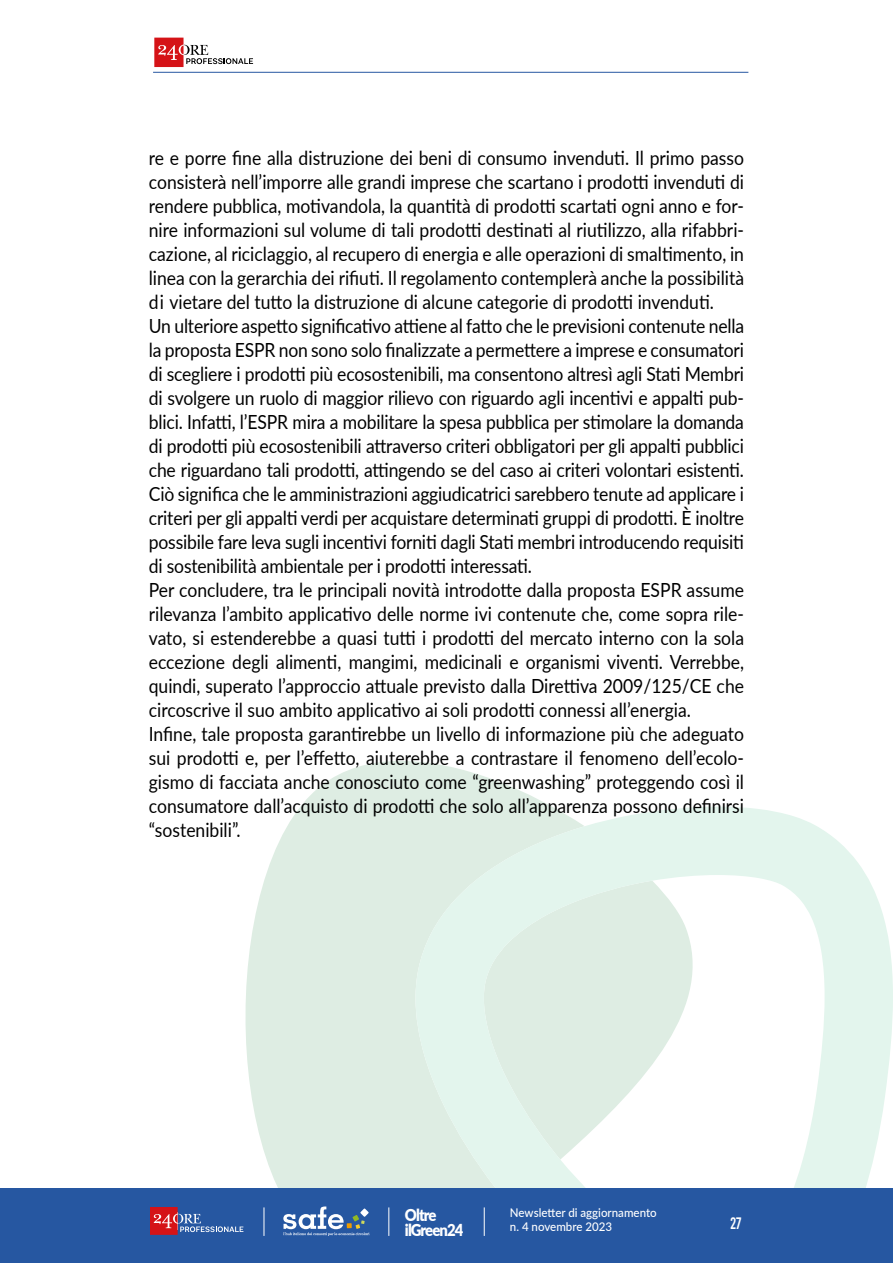
<style>
.page{position:relative;width:893px;height:1263px;background:#fff}
.page>*{position:absolute;margin:0;border:0;box-sizing:border-box;transform-origin:0 0}
.t1{font:19.5px/24px "Lato";letter-spacing:-.005em;color:#000;scale:.9 1}
.t2{font:900 16.5px/15px "Lato";letter-spacing:-.06em;color:#fff;scale:.9 1}
.t3{font:16.5px "Bebas Kai";color:#fff;scale:.9 1}
.t4{font:500 12px/14.4px "Lato";color:#fff;scale:.96 1}
</style>
<div class="page">
<svg style="left:245px;top:761px;width:307px;height:427px;background:#e2efe7"></svg>
<svg style="left:415px;top:807px;width:478px;height:381px"></svg>
<div style="left:0;top:1188px;width:893px;height:75px;background:#2657a1"></div>
<svg style="left:150px;top:1207px;width:93px;height:28px"></svg>
<svg style="left:283px;top:1206px;width:86px;height:30px"></svg>
<svg style="left:264px;top:1207px;width:1px;height:29px"></svg>
<svg style="left:388px;top:1207px;width:1px;height:29px"></svg>
<svg style="left:484px;top:1207px;width:1px;height:29px"></svg>
<hr style="left:153px;top:72px;width:595px;height:1px;background:#2657a1">
<svg style="left:154px;top:38px;width:99px;height:29px"></svg>
<p class="t1" style="left:149px;top:145px;width:663px">re e porre fine alla distruzione dei beni di consumo invenduti. Il primo passo consisterà nell’imporre alle grandi imprese che scartano i prodotti invenduti di rendere pubblica, motivandola, la quantità di prodotti scartati ogni anno e for&shy;nire informazioni sul volume di tali prodotti destinati al riutilizzo, alla rifabbri&shy;cazione, al riciclaggio, al recupero di energia e alle operazioni di smaltimento, in linea con la gerarchia dei rifiuti. Il regolamento contemplerà anche la possibilità di vietare del tutto la distruzione di alcune categorie di prodotti invenduti.<br>Un ulteriore aspetto significativo attiene al fatto che le previsioni contenute nella la proposta ESPR non sono solo finalizzate a permettere a imprese e consumatori di scegliere i prodotti più ecosostenibili, ma consentono altresì agli Stati Membri di svolgere un ruolo di maggior rilievo con riguardo agli incentivi e appalti pub&shy;blici. Infatti, l’ESPR mira a mobilitare la spesa pubblica per stimolare la domanda di prodotti più ecosostenibili attraverso criteri obbligatori per gli appalti pubblici che riguardano tali prodotti, attingendo se del caso ai criteri volontari esistenti.<br>Ciò significa che le amministrazioni aggiudicatrici sarebbero tenute ad applicare i criteri per gli appalti verdi per acquistare determinati gruppi di prodotti. È inoltre possibile fare leva sugli incentivi forniti dagli Stati membri introducendo requisiti di sostenibilità ambientale per i prodotti interessati.<br>Per concludere, tra le principali novità introdotte dalla proposta ESPR assume rilevanza l’ambito applicativo delle norme ivi contenute che, come sopra rile&shy;vato, si estenderebbe a quasi tutti i prodotti del mercato interno con la sola eccezione degli alimenti, mangimi, medicinali e organismi viventi. Verrebbe, quindi, superato l’approccio attuale previsto dalla Direttiva 2009/125/CE che circoscrive il suo ambito applicativo ai soli prodotti connessi all’energia.<br>Infine, tale proposta garantirebbe un livello di informazione più che adeguato sui prodotti e, per l’effetto, aiuterebbe a contrastare il fenomeno dell’ecolo&shy;gismo di facciata anche conosciuto come “greenwashing” proteggendo così il consumatore dall’acquisto di prodotti che solo all’apparenza possono definirsi “sostenibili”.</p>
<p class="t2" style="left:405px;top:1206px;width:66px">Oltre ilGreen24</p>
<p class="t4" style="left:510px;top:1205px;width:154px">Newsletter di aggiornamento n. 4 novembre 2023</p>
<p class="t3" style="left:730px;top:1214px;width:14px">27</p>
</div>
